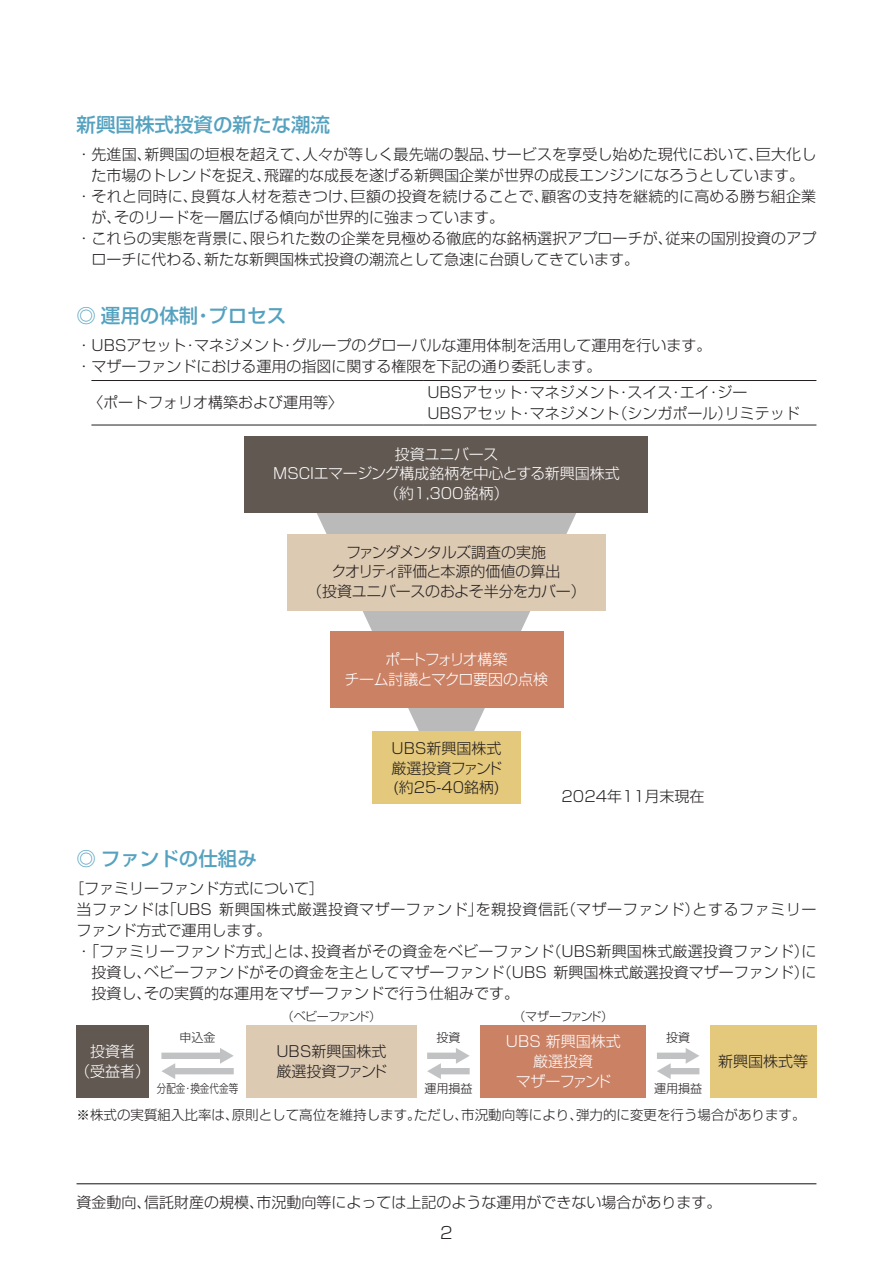
<style>
.page{position:relative;width:893px;height:1263px;background:#fff}
.page>*{position:absolute;margin:0;border:0;box-sizing:border-box;transform-origin:0 0}
.t1{font:500 19.5px "Shin Go Pro";color:#55a2c0}
.t2{font:300 16.5px "Shin Go Pro";color:#231f20}
.t3{font:300 15px/19.5px "Shin Go Pro";color:#231f20}
.t4{font:300 15px/19.5px "Shin Go Pro";letter-spacing:-.01em;color:#fff;text-align:center}
.t5{font:300 15px "Shin Go Pro";letter-spacing:.02em;color:#231f20}
.t6{font:300 15px "Shin Go Pro";letter-spacing:.04em;color:#231f20}
.t7{font:300 15px/19.5px "Shin Go Pro";letter-spacing:-.025em;color:#231f20;text-align:center}
.t8{font:300 15px/19.5px "Shin Go Pro";letter-spacing:-.03em;color:#fff;text-align:center}
.t9{font:300 13.5px "Shin Go Pro";color:#231f20}
.t10{font:300 12px "Shin Go Pro";letter-spacing:-.1em;color:#231f20}
.t11{font:300 12px "Shin Go Pro";color:#231f20}
.t12{font:300 12px "Shin Go Pro";color:#231f20;scale:.8 1}
</style>
<div class="page">
<hr style="left:77px;top:1183px;width:739px;height:1px;background:#231f20">
<hr style="left:91px;top:380px;width:332px;height:1px;background:#231f20">
<hr style="left:423px;top:380px;width:393px;height:1px;background:#231f20">
<hr style="left:91px;top:425px;width:332px;height:1px;background:#231f20">
<hr style="left:423px;top:425px;width:393px;height:1px;background:#231f20">
<svg style="left:287px;top:513px;width:319px;height:219px"></svg>
<div style="left:244px;top:436px;width:404px;height:77px;background:#625852"></div>
<div style="left:287px;top:534px;width:319px;height:76px;background:#ddcab2"></div>
<div style="left:330px;top:632px;width:233px;height:76px;background:#cb8164"></div>
<div style="left:372px;top:732px;width:149px;height:72px;background:#e4c87b"></div>
<div style="left:77px;top:1025px;width:72px;height:73px;background:#625852"></div>
<div style="left:246px;top:1025px;width:170px;height:73px;background:#ddcab2"></div>
<div style="left:480px;top:1025px;width:166px;height:73px;background:#cb8164"></div>
<div style="left:710px;top:1025px;width:106px;height:73px;background:#e4c87b"></div>
<div style="left:657px;top:1052px;width:31px;height:7px;background:#c1c2c4"></div>
<svg style="left:686px;top:1048px;width:13px;height:16px"></svg>
<div style="left:668px;top:1068px;width:31px;height:6px;background:#c1c2c4"></div>
<svg style="left:657px;top:1063px;width:14px;height:16px"></svg>
<div style="left:427px;top:1052px;width:31px;height:7px;background:#c1c2c4"></div>
<svg style="left:456px;top:1048px;width:14px;height:16px"></svg>
<div style="left:439px;top:1068px;width:31px;height:6px;background:#c1c2c4"></div>
<svg style="left:427px;top:1063px;width:14px;height:16px"></svg>
<div style="left:161px;top:1052px;width:61px;height:7px;background:#c1c2c4"></div>
<svg style="left:220px;top:1048px;width:14px;height:16px"></svg>
<div style="left:173px;top:1068px;width:61px;height:6px;background:#c1c2c4"></div>
<svg style="left:161px;top:1063px;width:14px;height:16px"></svg>
<h1 class="t1" style="left:77px;top:109px;width:255px">新興国株式投資の新たな潮流</h1>
<p class="t3" style="left:77px;top:142px;width:741px">・先進国、新興国の垣根を超えて、人々が等しく最先端の製品、サービスを享受し始めた現代において、巨大化し</p>
<p class="t3" style="left:92px;top:163px;width:714px">た市場のトレンドを捉え、飛躍的な成長を遂げる新興国企業が世界の成長エンジンになろうとしています。</p>
<p class="t5" style="left:77px;top:184px;width:741px">・それと同時に、良質な人材を惹きつけ、巨額の投資を続けることで、顧客の支持を継続的に高める勝ち組企業</p>
<p class="t3" style="left:92px;top:205px;width:414px">が、そのリードを一層広げる傾向が世界的に強まっています。</p>
<p class="t3" style="left:77px;top:226px;width:741px">・これらの実態を背景に、限られた数の企業を見極める徹底的な銘柄選択アプローチが、従来の国別投資のアプ</p>
<p class="t3" style="left:92px;top:247px;width:549px">ローチに代わる、新たな新興国株式投資の潮流として急速に台頭してきています。</p>
<h1 class="t1" style="left:77px;top:300px;width:211px">◎ 運用の体制・プロセス</h1>
<p class="t3" style="left:77px;top:333px;width:636px;line-height:21px">・UBSアセット・マネジメント・グループのグローバルな運用体制を活用して運用を行います。・マザーファンドにおける運用の指図に関する権限を下記の通り委託します。</p>
<p class="t3" style="left:88px;top:391px;width:256px">〈ポートフォリオ構築および運用等〉</p>
<p class="t3" style="left:427px;top:380px;width:374px;line-height:21px">UBSアセット・マネジメント・スイス・エイ・ジー<br>UBSアセット・マネジメント（シンガポール）リミテッド</p>
<p class="t4" style="left:273px;top:443px;width:348px">投資ユニバース<br>MSCIエマージング構成銘柄を中心とする新興国株式（約1,300銘柄）</p>
<p class="t7" style="left:307px;top:540px;width:280px">ファンダメンタルズ調査の実施<br>クオリティ評価と本源的価値の算出<br>（投資ユニバースのおよそ半分をカバー）</p>
<p class="t8" style="left:345px;top:648px;width:205px">ポートフォリオ構築<br>チーム討議とマクロ要因の点検</p>
<p class="t3" style="left:391px;top:737px;width:112px;text-align:justify">UBS新興国株式厳選投資ファンド(約25-40銘柄)</p>
<p class="t3" style="left:562px;top:784px;width:144px">2024年11月末現在</p>
<h1 class="t1" style="left:77px;top:842px;width:182px">◎ ファンドの仕組み</h1>
<p class="t3" style="left:69px;top:876px;width:256px">［ファミリーファンド方式について］</p>
<p class="t6" style="left:77px;top:896px;width:741px">当ファンドは「UBS 新興国株式厳選投資マザーファンド」を親投資信託（マザーファンド）とするファミリー</p>
<p class="t3" style="left:77px;top:918px;width:196px">ファンド方式で運用します。</p>
<p class="t3" style="left:77px;top:939px;width:741px">・「ファミリーファンド方式」とは、投資者がその資金をベビーファンド（UBS新興国株式厳選投資ファンド）に</p>
<p class="t3" style="left:92px;top:960px;width:726px">投資し、ベビーファンドがその資金を主としてマザーファンド（UBS 新興国株式厳選投資マザーファンド）に</p>
<p class="t3" style="left:92px;top:981px;width:429px">投資し、その実質的な運用をマザーファンドで行う仕組みです。</p>
<p class="t10" style="left:282px;top:1007px;width:101px">（ベビーファンド）</p>
<p class="t10" style="left:513px;top:1007px;width:101px">（マザーファンド）</p>
<p class="t11" style="left:180px;top:1027px;width:37px">申込金</p>
<p class="t11" style="left:436px;top:1027px;width:25px">投資</p>
<p class="t4" style="left:75px;top:1040px;width:77px">投資者<br>（受益者）</p>
<p class="t3" style="left:276px;top:1040px;width:112px">UBS新興国株式厳選投資ファンド</p>
<p class="t4" style="left:506px;top:1030px;width:116px">UBS 新興国株式厳選投資<br>マザーファンド</p>
<p class="t12" style="left:157px;top:1079px;width:103px">分配金・換金代金等</p>
<p class="t11" style="left:424px;top:1079px;width:49px">運用損益</p>
<p class="t11" style="left:666px;top:1027px;width:25px">投資</p>
<p class="t11" style="left:654px;top:1079px;width:49px">運用損益</p>
<p class="t3" style="left:718px;top:1050px;width:91px">新興国株式等</p>
<p class="t9" style="left:77px;top:1103px;width:730px">※株式の実質組入比率は、原則として高位を維持します。ただし、市況動向等により、弾力的に変更を行う場合があります。</p>
<p class="t3" style="left:77px;top:1191px;width:646px">資金動向、信託財産の規模、市況動向等によっては上記のような運用ができない場合があります。</p>
<p class="t2" style="left:440px;top:1219px;width:14px">2</p>
</div>
